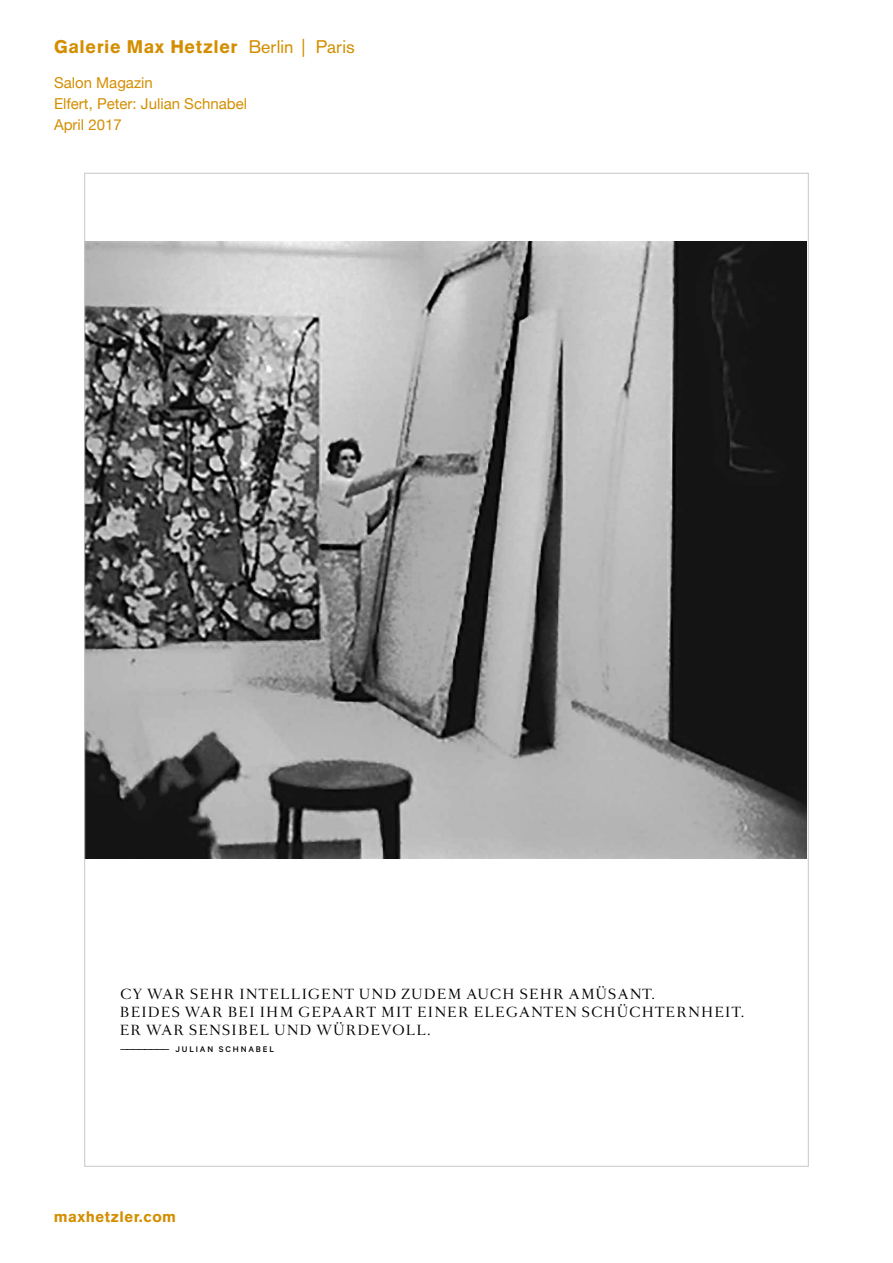
<style>
.page{position:relative;width:893px;height:1263px;background:#fff}
.page>*{position:absolute;margin:0;border:0;box-sizing:border-box;transform-origin:0 0}
.t1{font:900 18px "Akzidenz Grotesk";letter-spacing:.03em;color:#d48e00}
.t2{font:15px/21px "Helvetica Neue";color:#d48e00}
.t3{font:900 15px "Akzidenz Grotesk";letter-spacing:.03em;color:#d48e00}
.t4{font:12.45px/17.7px "Romain BP Headline";letter-spacing:.1em;color:#000}
.t5{font:500 9.15px "Calibre";letter-spacing:.2em;color:#000}
.s1{font-weight:400}
</style>
<div class="page">
<img style="left:86px;top:241px;width:720px;height:618px">
<h1 class="t1" style="left:54px;top:36px;width:302px">Galerie Max Hetzler <span class="s1">Berlin | Paris</span></h1>
<p class="t2" style="left:54px;top:72px;width:195px">Salon Magazin<br>Elfert, Peter: Julian Schnabel<br>April 2017</p>
<p class="t4" style="left:120px;top:986px;width:626px">CY WAR SEHR INTELLIGENT UND ZUDEM AUCH SEHR AMÜSANT.<br>BEIDES WAR BEI IHM GEPAART MIT EINER ELEGANTEN SCHÜCHTERNHEIT.<br>ER WAR SENSIBEL UND WÜRDEVOLL.</p>
<p class="t5" style="left:120px;top:1043px;width:155px">———————— JULIAN SCHNABEL</p>
<p class="t3" style="left:54px;top:1207px;width:124px">maxhetzler.com</p>
</div>
